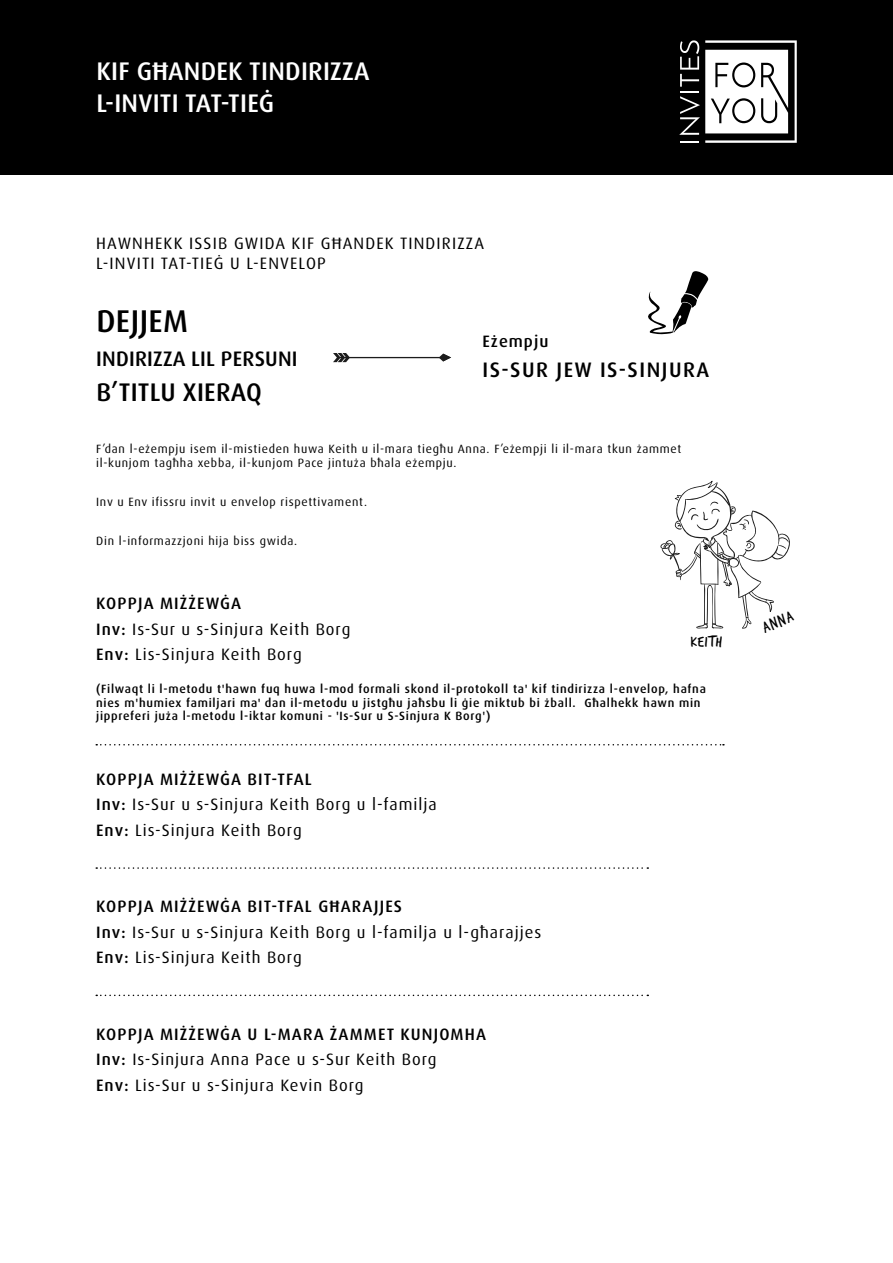
<style>
.page{position:relative;width:893px;height:1263px;background:#fff}
.page>*{position:absolute;margin:0;border:0;box-sizing:border-box;transform-origin:0 0}
.t1{font:500 31.5px "Dax Pro";letter-spacing:.01em;color:#000}
.t2{font:500 25.5px/31.5px "Dax Pro";letter-spacing:.01em;color:#fff}
.t3{font:500 25.5px "Dax Pro";letter-spacing:.01em;color:#000}
.t4{font:500 21px "Dax Pro";letter-spacing:.01em;color:#000}
.t5{font:500 21px "Dax Pro";letter-spacing:.07em;color:#000}
.t6{font:16.5px/25.5px "Dax Pro";letter-spacing:.06em;color:#000}
.t7{font:16.5px "Trash Hand";letter-spacing:.06em;color:#000}
.t8{font:500 16.5px "Dax Pro";letter-spacing:.06em;color:#000}
.t9{font:500 12px/13.5px "Dax Pro";letter-spacing:.06em;color:#000}
.t10{font:12px/13.5px "Dax Pro";letter-spacing:.06em;color:#000}
.s1{font-weight:500}
</style>
<div class="page">
<div style="left:0;top:0;width:893px;height:174px;background:#000"></div>
<svg style="left:96px;top:744px;width:628px;height:1px"></svg>
<svg style="left:679px;top:40px;width:118px;height:103px"></svg>
<svg style="left:648px;top:271px;width:60px;height:63px"></svg>
<hr style="left:339px;top:357px;width:110px;height:1px;background:#1c1c1c">
<svg style="left:333px;top:353px;width:17px;height:9px"></svg>
<svg style="left:439px;top:354px;width:12px;height:7px"></svg>
<svg style="left:660px;top:481px;width:130px;height:148px"></svg>
<svg style="left:96px;top:867px;width:552px;height:2px"></svg>
<svg style="left:96px;top:995px;width:552px;height:1px"></svg>
<h2 class="t2" style="left:96px;top:56px;width:275px">KIF GĦANDEK TINDIRIZZA<br>L-INVITI TAT-TIEĠ</h2>
<p class="t6" style="left:96px;top:234px;width:389px;line-height:19.5px">HAWNHEKK ISSIB GWIDA KIF GĦANDEK TINDIRIZZA<br>L-INVITI TAT-TIEĠ U L-ENVELOP</p>
<h1 class="t1" style="left:96px;top:301px;width:93px">DEJJEM</h1>
<p class="t4" style="left:96px;top:345px;width:203px">INDIRIZZA LIL PERSUNI</p>
<h2 class="t3" style="left:96px;top:375px;width:167px">B’TITLU XIERAQ</h2>
<p class="t10" style="left:96px;top:442px;width:587px">F’dan l-eżempju isem il-mistieden huwa Keith u il-mara tiegħu Anna. F’eżempji li il-mara tkun żammet il-kunjom tagħha xebba, il-kunjom Pace jintuża bħala eżempju.</p>
<p class="t10" style="left:96px;top:495px;width:272px">Inv u Env ifissru invit u envelop rispettivament.</p>
<p class="t10" style="left:96px;top:534px;width:202px">Din l-informazzjoni hija biss gwida.</p>
<p class="t8" style="left:482px;top:331px;width:67px">EŻempju</p>
<p class="t5" style="left:483px;top:356px;width:228px">IS-SUR JEW IS-SINJURA</p>
<p class="t6" style="left:96px;top:591px;width:256px"><span class="s1">KOPPJA MIŻŻEWĠA<br>Inv:</span> Is-Sur u s-Sinjura Keith Borg<br><span class="s1">Env:</span> Lis-Sinjura Keith Borg</p>
<p class="t9" style="left:96px;top:682px;width:611px">(Filwaqt li l-metodu t'hawn fuq huwa l-mod formali skond il-protokoll ta' kif tindirizza l-envelop, hafna nies m'humiex familjari ma' dan il-metodu u jistgħu jaħsbu li ġie miktub bi Żball. Għalhekk hawn min jippreferi juŻa l-metodu l-iktar komuni - 'Is-Sur u S-Sinjura K Borg')</p>
<p class="t7" style="left:691px;top:633px;width:33px">Keith</p>
<p class="t6" style="left:96px;top:766px;width:342px"><span class="s1">KOPPJA MIŻŻEWĠA BIT-TFAL<br>Inv:</span> Is-Sur u s-Sinjura Keith Borg u l-familja<br><span class="s1">Env:</span> Lis-Sinjura Keith Borg</p>
<p class="t6" style="left:96px;top:894px;width:447px"><span class="s1">KOPPJA MIŻŻEWĠA BIT-TFAL GĦARAJJES<br>Inv:</span> Is-Sur u s-Sinjura Keith Borg u l-familja u l-għarajjes<br><span class="s1">Env:</span> Lis-Sinjura Keith Borg</p>
<p class="t6" style="left:96px;top:1021px;width:391px"><span class="s1">KOPPJA MIŻŻEWĠA U L-MARA ŻAMMET KUNJOMHA<br>Inv:</span> Is-Sinjura Anna Pace u s-Sur Keith Borg<br><span class="s1">Env:</span> Lis-Sur u s-Sinjura Kevin Borg</p>
<p class="t7" style="left:760px;top:620px;width:33px;rotate:-22deg">Anna</p>
</div>
